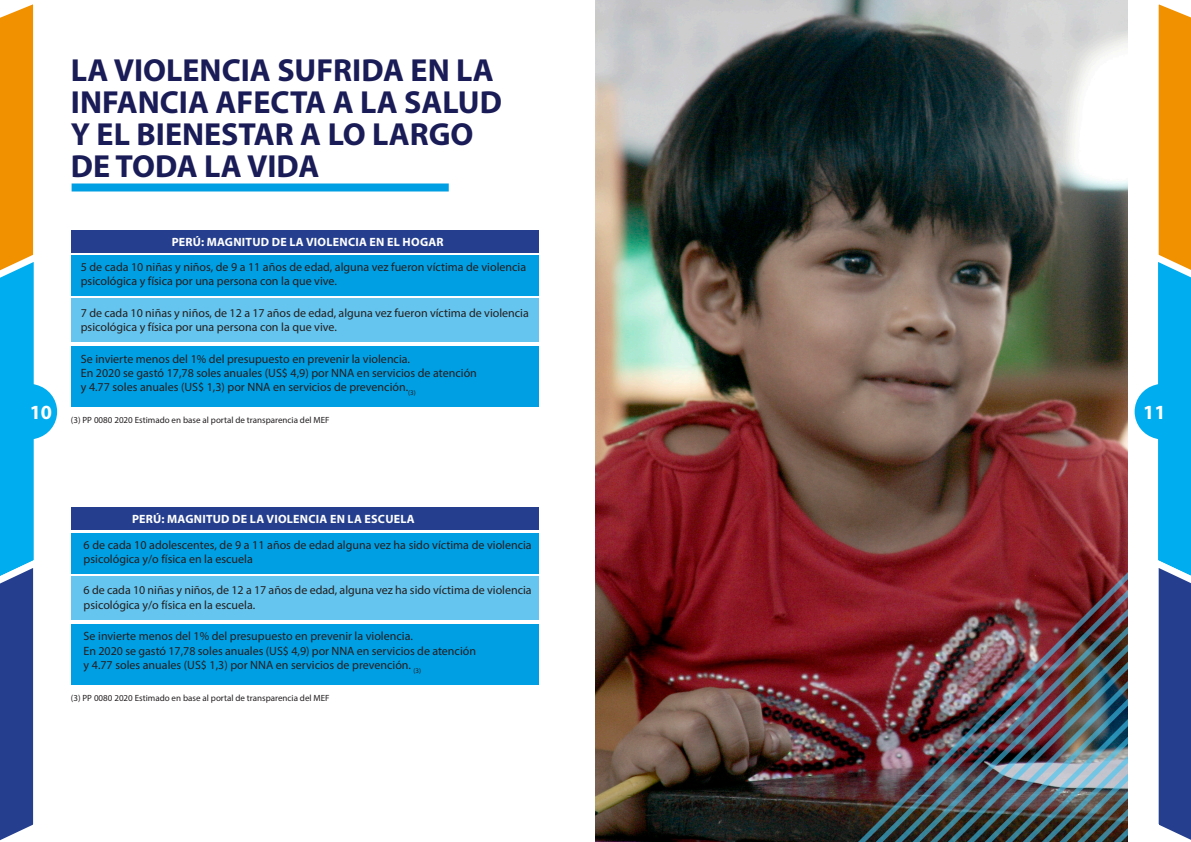
<style>
.page{position:relative;width:1191px;height:842px;background:#fff}
.page>*{position:absolute;margin:0;border:0;box-sizing:border-box;transform-origin:0 0}
.t1{font:700 32px/32px "Myriad Pro";color:#1a1c57}
.t2{font:700 20.2px "Myriad Pro";color:#fff}
.t3{font:12px/14.4px "Myriad Pro";color:#231f20}
.t4{font:700 12px "Myriad Pro";letter-spacing:.02em;color:#fff}
.t5{font:9px "Myriad Pro";color:#231f20}
</style>
<div class="page">
<svg style="left:0;top:4px;width:58px;height:837px"></svg>
<div style="left:71px;top:230px;width:468px;height:22px;background:#253f8e"></div>
<div style="left:71px;top:507px;width:468px;height:23px;background:#253f8e"></div>
<div style="left:71px;top:255px;width:468px;height:41px;background:#009ee3"></div>
<div style="left:71px;top:533px;width:468px;height:41px;background:#009ee3"></div>
<div style="left:72px;top:299px;width:467px;height:43px;background:#66c5ee"></div>
<div style="left:71px;top:576px;width:468px;height:43px;background:#66c5ee"></div>
<div style="left:72px;top:347px;width:467px;height:60px;background:#009ee3"></div>
<div style="left:71px;top:624px;width:468px;height:61px;background:#009ee3"></div>
<div style="left:72px;top:183px;width:377px;height:8px;background:#009ee3"></div>
<img style="left:595px;top:0;width:351px;height:842px">
<img style="left:946px;top:0;width:245px;height:842px">
<img style="left:849px;top:538px;width:278px;height:304px">
<p class="t1" style="left:71px;top:53px;width:432px">LA VIOLENCIA SUFRIDA EN LA<br>INFANCIA AFECTA A LA SALUD<br>Y EL BIENESTAR A LO LARGO<br>DE TODA LA VIDA</p>
<p class="t4" style="left:172px;top:234px;width:273px">PERÚ: MAGNITUD DE LA VIOLENCIA EN EL HOGAR</p>
<p class="t3" style="left:81px;top:260px;width:447px">5 de cada 10 niñas y niños, de 9 a 11 años de edad, alguna vez fueron víctima de violencia</p>
<p class="t3" style="left:81px;top:274px;width:257px">psicológica y física por una persona con la que vive.</p>
<p class="t3" style="left:81px;top:305px;width:449px">7 de cada 10 niñas y niños, de 12 a 17 años de edad, alguna vez fueron víctima de violencia</p>
<p class="t3" style="left:81px;top:320px;width:257px">psicológica y física por una persona con la que vive.</p>
<p class="t3" style="left:81px;top:351px;width:331px">Se invierte menos del 1% del presupuesto en prevenir la violencia.</p>
<p class="t3" style="left:81px;top:365px;width:397px">En 2020 se gastó 17,78 soles anuales (US$ 4,9) por NNA en servicios de atención</p>
<p class="t3" style="left:81px;top:380px;width:336px">y 4.77 soles anuales (US$ 1,3) por NNA en servicios de prevención.<sub>(3)</sub></p>
<h2 class="t2" style="left:30px;top:399px;width:24px">10</h2>
<h2 class="t2" style="left:1143px;top:399px;width:24px">11</h2>
<p class="t5" style="left:71px;top:415px;width:260px">(3) PP 0080 2020 Estimado en base al portal de transparencia del MEF</p>
<p class="t4" style="left:132px;top:511px;width:284px">PERÚ: MAGNITUD DE LA VIOLENCIA EN LA ESCUELA</p>
<p class="t3" style="left:84px;top:537px;width:449px">6 de cada 10 adolescentes, de 9 a 11 años de edad alguna vez ha sido víctima de violencia psicológica y/o física en la escuela</p>
<p class="t3" style="left:84px;top:583px;width:449px">6 de cada 10 niñas y niños, de 12 a 17 años de edad, alguna vez ha sido víctima de violencia psicológica y/o física en la escuela.</p>
<p class="t3" style="left:84px;top:629px;width:331px">Se invierte menos del 1% del presupuesto en prevenir la violencia.</p>
<p class="t3" style="left:84px;top:643px;width:394px">En 2020 se gastó 17,78 soles anuales (US$ 4,9) por NNA en servicios de atención y 4.77 soles anuales (US$ 1,3) por NNA en servicios de prevención. <sub>(3)</sub></p>
<p class="t5" style="left:71px;top:693px;width:260px">(3) PP 0080 2020 Estimado en base al portal de transparencia del MEF</p>
</div>
